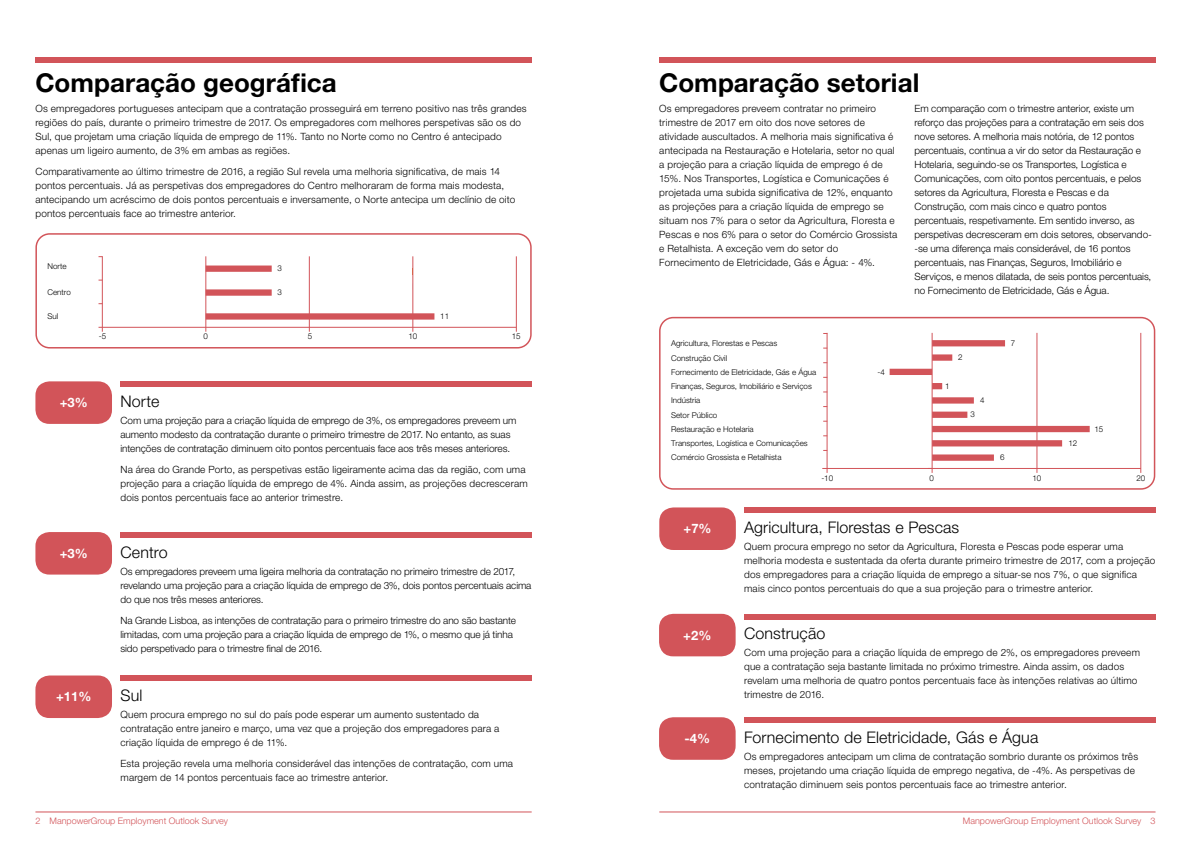
<style>
.page{position:relative;width:1191px;height:842px;background:#fff}
.page>*{position:absolute;margin:0;border:0;box-sizing:border-box;transform-origin:0 0}
.t1{font:700 26px "Helvetica Neue LT Pro";color:#000}
.t2{font:300 16px "Helvetica Neue LT Std";letter-spacing:.005em;color:#000}
.t3{font:700 13px "Helvetica Neue LT Pro";color:#fff}
.t4{font:300 10px/14px "Helvetica Neue LT Std";letter-spacing:.015em;color:#000}
.t5{font:300 10px/14px "Helvetica Neue LT Std";letter-spacing:-.005em;color:#000}
.t6{font:300 10px/14px "Helvetica Neue LT Std";letter-spacing:-.01em;color:#000}
.t7{font:300 9px "Helvetica Neue LT Std";color:#d25459}
.t8{font:300 8px "Helvetica Neue LT Pro";color:#000}
.t9{font:300 8px "Helvetica Neue LT Std";color:#000}
</style>
<div class="page">
<hr style="left:35px;top:812px;width:496px;height:1px;background:#d25459">
<hr style="left:659px;top:812px;width:496px;height:1px;background:#d25459">
<div style="left:35px;top:57px;width:496px;height:5px;background:#d25459"></div>
<div style="left:659px;top:57px;width:496px;height:5px;background:#d25459"></div>
<div style="left:120px;top:381px;width:411px;height:6px;background:#d25459"></div>
<div style="left:35px;top:381px;width:77px;height:43px;background:#d25459;border-radius:14px"></div>
<div style="left:120px;top:532px;width:411px;height:6px;background:#d25459"></div>
<div style="left:35px;top:532px;width:77px;height:43px;background:#d25459;border-radius:14px"></div>
<div style="left:120px;top:675px;width:411px;height:6px;background:#d25459"></div>
<div style="left:35px;top:675px;width:77px;height:43px;background:#d25459;border-radius:14px"></div>
<div style="left:744px;top:507px;width:411px;height:6px;background:#d25459"></div>
<div style="left:659px;top:507px;width:77px;height:43px;background:#d25459;border-radius:14px"></div>
<div style="left:744px;top:614px;width:411px;height:5px;background:#d25459"></div>
<div style="left:659px;top:614px;width:76px;height:42px;background:#d25459;border-radius:14px"></div>
<div style="left:744px;top:717px;width:411px;height:6px;background:#d25459"></div>
<div style="left:659px;top:717px;width:76px;height:43px;background:#d25459;border-radius:14px"></div>
<svg style="left:35px;top:233px;width:496px;height:115px"></svg>
<hr style="left:516px;top:256px;width:1px;height:76px;background:#d25459">
<hr style="left:102px;top:256px;width:1px;height:76px;background:#d25459">
<hr style="left:412px;top:256px;width:1px;height:76px;background:#d25459">
<svg style="left:659px;top:317px;width:496px;height:173px"></svg>
<hr style="left:827px;top:333px;width:1px;height:140px;background:#d25459">
<h1 class="t1" style="left:35px;top:67px;width:303px">Comparação geográfica</h1>
<p class="t4" style="left:35px;top:101px;width:493px">Os empregadores portugueses antecipam que a contratação prosseguirá em terreno positivo nas três grandes regiões do país, durante o primeiro trimestre de 2017. Os empregadores com melhores perspetivas são os do Sul, que projetam uma criação líquida de emprego de 11%. Tanto no Norte como no Centro é antecipado apenas um ligeiro aumento, de 3% em ambas as regiões.</p>
<p class="t4" style="left:35px;top:164px;width:481px">Comparativamente ao último trimestre de 2016, a região Sul revela uma melhoria significativa, de mais 14 pontos percentuais. Já as perspetivas dos empregadores do Centro melhoraram de forma mais modesta, antecipando um acréscimo de dois pontos percentuais e inversamente, o Norte antecipa um declínio de oito pontos percentuais face ao trimestre anterior.</p>
<p class="t8" style="left:47px;top:261px;width:21px">Norte</p>
<p class="t8" style="left:47px;top:288px;width:25px">Centro</p>
<p class="t8" style="left:47px;top:311px;width:12px">Sul</p>
<p class="t9" style="left:277px;top:264px;width:6px">3</p>
<p class="t9" style="left:277px;top:288px;width:6px">3</p>
<p class="t9" style="left:440px;top:311px;width:10px">11</p>
<p class="t9" style="left:204px;top:332px;width:6px">0</p>
<p class="t9" style="left:308px;top:332px;width:6px">5</p>
<p class="t9" style="left:408px;top:332px;width:10px">10</p>
<p class="t9" style="left:99px;top:332px;width:9px">-5</p>
<p class="t9" style="left:511px;top:332px;width:10px">15</p>
<h3 class="t3" style="left:60px;top:394px;width:30px">+3%</h3>
<h2 class="t2" style="left:120px;top:391px;width:40px">Norte</h2>
<p class="t5" style="left:120px;top:413px;width:397px">Com uma projeção para a criação líquida de emprego de 3%, os empregadores preveem um aumento modesto da contratação durante o primeiro trimestre de 2017. No entanto, as suas intenções de contratação diminuem oito pontos percentuais face aos três meses anteriores.</p>
<p class="t4" style="left:120px;top:462px;width:409px">Na área do Grande Porto, as perspetivas estão ligeiramente acima das da região, com uma projeção para a criação líquida de emprego de 4%. Ainda assim, as projeções decresceram dois pontos percentuais face ao anterior trimestre.</p>
<h3 class="t3" style="left:60px;top:545px;width:30px">+3%</h3>
<h2 class="t2" style="left:120px;top:542px;width:49px">Centro</h2>
<p class="t6" style="left:120px;top:564px;width:412px">Os empregadores preveem uma ligeira melhoria da contratação no primeiro trimestre de 2017, revelando uma projeção para a criação líquida de emprego de 3%, dois pontos percentuais acima do que nos três meses anteriores.</p>
<p class="t6" style="left:120px;top:613px;width:397px">Na Grande Lisboa, as intenções de contratação para o primeiro trimestre do ano são bastante limitadas, com uma projeção para a criação líquida de emprego de 1%, o mesmo que já tinha sido perspetivado para o trimestre final de 2016.</p>
<h3 class="t3" style="left:56px;top:688px;width:37px">+11%</h3>
<h2 class="t2" style="left:120px;top:686px;width:23px">Sul</h2>
<p class="t4" style="left:120px;top:707px;width:380px">Quem procura emprego no sul do país pode esperar um aumento sustentado da contratação entre janeiro e março, uma vez que a projeção dos empregadores para a criação líquida de emprego é de 11%.</p>
<p class="t4" style="left:120px;top:756px;width:394px">Esta projeção revela uma melhoria considerável das intenções de contratação, com uma margem de 14 pontos percentuais face ao trimestre anterior.</p>
<h1 class="t1" style="left:659px;top:67px;width:262px">Comparação setorial</h1>
<p class="t5" style="left:914px;top:101px;width:239px">Em comparação com o trimestre anterior, existe um reforço das projeções para a contratação em seis dos nove setores. A melhoria mais notória, de 12 pontos percentuais, continua a vir do setor da Restauração e Hotelaria, seguindo-se os Transportes, Logística e Comunicações, com oito pontos percentuais, e pelos setores da Agricultura, Floresta e Pescas e da Construção, com mais cinco e quatro pontos percentuais, respetivamente. Em sentido inverso, as perspetivas decresceram em dois setores, observando--se uma diferença mais considerável, de 16 pontos percentuais, nas Finanças, Seguros, Imobiliário e Serviços, e menos dilatada, de seis pontos percentuais, no Fornecimento de Eletricidade, Gás e Água.</p>
<p class="t4" style="left:659px;top:101px;width:240px">Os empregadores preveem contratar no primeiro trimestre de 2017 em oito dos nove setores de atividade auscultados. A melhoria mais significativa é antecipada na Restauração e Hotelaria, setor no qual a projeção para a criação líquida de emprego é de 15%. Nos Transportes, Logística e Comunicações é projetada uma subida significativa de 12%, enquanto as projeções para a criação líquida de emprego se situam nos 7% para o setor da Agricultura, Floresta e Pescas e nos 6% para o setor do Comércio Grossista e Retalhista. A exceção vem do setor do Fornecimento de Eletricidade, Gás e Água: - 4%.</p>
<p class="t8" style="left:671px;top:339px;width:108px">Agricultura, Florestas e Pescas</p>
<p class="t9" style="left:1010px;top:338px;width:6px">7</p>
<p class="t8" style="left:671px;top:353px;width:58px">Construção Civil</p>
<p class="t9" style="left:958px;top:353px;width:6px">2</p>
<p class="t8" style="left:671px;top:367px;width:147px">Fornecimento de Eletricidade, Gás e Água</p>
<p class="t9" style="left:877px;top:367px;width:9px">-4</p>
<p class="t8" style="left:671px;top:381px;width:142px">Finanças, Seguros, Imobiliário e Serviços</p>
<p class="t9" style="left:945px;top:381px;width:6px">1</p>
<p class="t8" style="left:671px;top:395px;width:31px">Indústria</p>
<p class="t9" style="left:980px;top:395px;width:6px">4</p>
<p class="t8" style="left:671px;top:410px;width:48px">Setor Público</p>
<p class="t9" style="left:970px;top:410px;width:6px">3</p>
<p class="t8" style="left:671px;top:424px;width:84px">Restauração e Hotelaria</p>
<p class="t9" style="left:1094px;top:424px;width:10px">15</p>
<p class="t8" style="left:671px;top:438px;width:138px">Transportes, Logística e Comunicações</p>
<p class="t9" style="left:1068px;top:438px;width:10px">12</p>
<p class="t8" style="left:671px;top:452px;width:112px">Comércio Grossista e Retalhista</p>
<p class="t9" style="left:1000px;top:453px;width:6px">6</p>
<p class="t9" style="left:821px;top:473px;width:13px">-10</p>
<p class="t9" style="left:929px;top:473px;width:6px">0</p>
<p class="t9" style="left:1032px;top:473px;width:10px">10</p>
<p class="t9" style="left:1136px;top:473px;width:10px">20</p>
<h3 class="t3" style="left:683px;top:520px;width:30px">+7%</h3>
<h2 class="t2" style="left:744px;top:518px;width:217px">Agricultura, Florestas e Pescas</h2>
<p class="t4" style="left:744px;top:539px;width:412px">Quem procura emprego no setor da Agricultura, Floresta e Pescas pode esperar uma melhoria modesta e sustentada da oferta durante primeiro trimestre de 2017, com a projeção dos empregadores para a criação líquida de emprego a situar-se nos 7%, o que significa mais cinco pontos percentuais do que a sua projeção para o trimestre anterior.</p>
<h3 class="t3" style="left:683px;top:627px;width:30px">+2%</h3>
<h2 class="t2" style="left:744px;top:624px;width:83px">Construção</h2>
<p class="t4" style="left:744px;top:645px;width:397px">Com uma projeção para a criação líquida de emprego de 2%, os empregadores preveem que a contratação seja bastante limitada no próximo trimestre. Ainda assim, os dados revelam uma melhoria de quatro pontos percentuais face às intenções relativas ao último trimestre de 2016.</p>
<h3 class="t3" style="left:684px;top:730px;width:27px">-4%</h3>
<h2 class="t2" style="left:744px;top:727px;width:296px">Fornecimento de Eletricidade, Gás e Água</h2>
<p class="t4" style="left:744px;top:749px;width:395px">Os empregadores antecipam um clima de contratação sombrio durante os próximos três meses, projetando uma criação líquida de emprego negativa, de -4%. As perspetivas de contratação diminuem seis pontos percentuais face ao trimestre anterior.</p>
<p class="t7" style="left:35px;top:815px;width:194px">2 ManpowerGroup Employment Outlook Survey</p>
<p class="t7" style="left:963px;top:815px;width:194px">ManpowerGroup Employment Outlook Survey 3</p>
</div>
